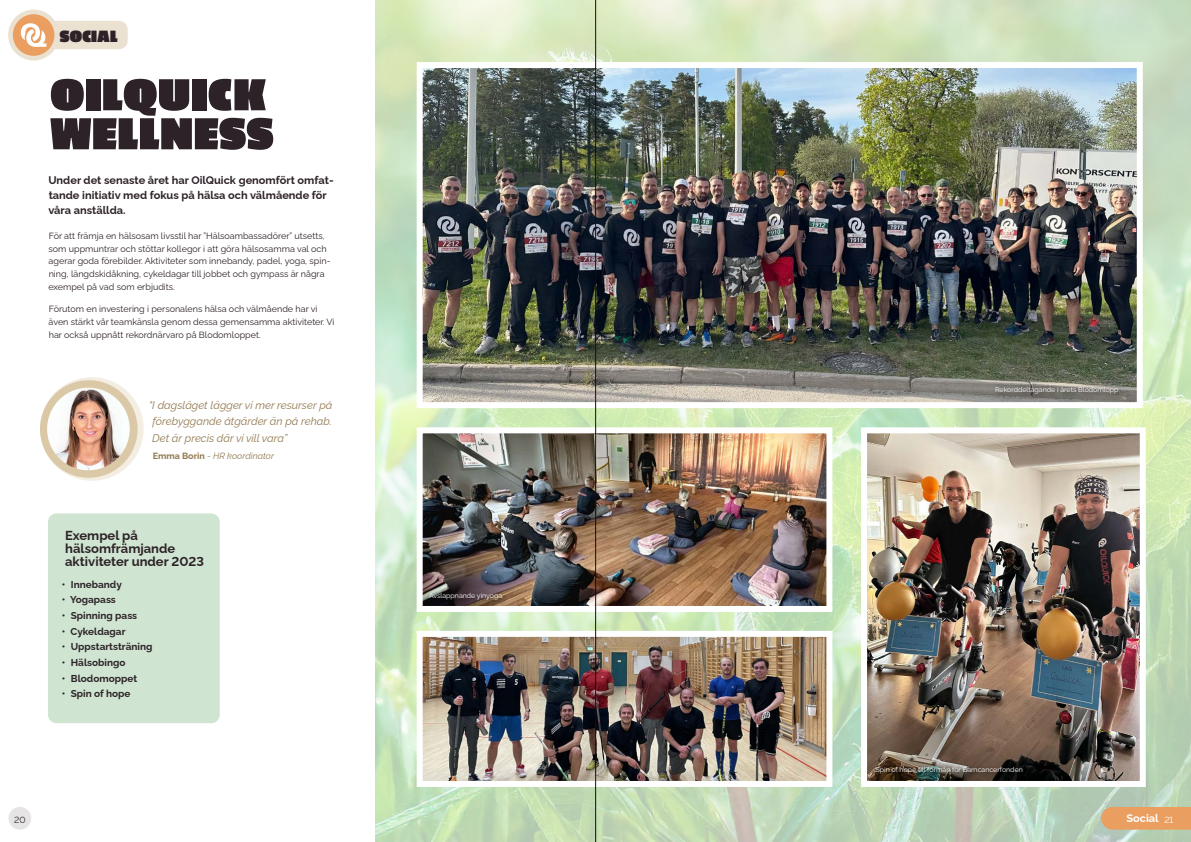
<style>
.page{position:relative;width:1191px;height:842px;background:#fff}
.page>*{position:absolute;margin:0;border:0;box-sizing:border-box;transform-origin:0 0}
.t1{font:900 50px/39px "Passion One";letter-spacing:.02em;color:#2d2228}
.t2{font:900 18.3px "Passion One";letter-spacing:.02em;color:#2d2228}
.t3{font:700 13px/13px "Raleway";color:#2d2228}
.t4{font:700 11px/15px "Raleway";color:#2d2228}
.t5{font:italic 11px/16px "Raleway";color:#91784e;text-align:justify}
.t6{font:700 11px "Raleway";color:#fff}
.t7{font:700 10px "Raleway";color:#2d2228}
.t8{font:9px/13px "Raleway";color:#2d2228}
.t9{font:italic 9px "Raleway";color:#91784e}
.t10{font:7px "Raleway";color:#fff}
.s1{font-weight:700;font-style:normal}
.s2{font-weight:400;font-size:9px}
</style>
<div class="page">
<div style="left:48px;top:513px;width:172px;height:210px;background:#cfe5d1;border-radius:9px"></div>
<svg style="left:40px;top:377px;width:104px;height:104px"></svg>
<svg style="left:40px;top:380px;width:98px;height:98px;background:#dbcaa9"></svg>
<img style="left:47px;top:388px;width:83px;height:82px;border-radius:41px">
<img style="left:376px;top:0;width:815px;height:842px">
<img style="left:868px;top:434px;width:270px;height:346px">
<div style="left:861px;top:427px;width:284px;height:360px;border:6px solid #fff"></div>
<img style="left:424px;top:434px;width:401px;height:171px">
<div style="left:417px;top:427px;width:415px;height:185px;border:6px solid #fff"></div>
<img style="left:424px;top:638px;width:401px;height:142px">
<div style="left:417px;top:631px;width:415px;height:156px;border:6px solid #fff"></div>
<img style="left:424px;top:69px;width:711px;height:332px">
<div style="left:417px;top:62px;width:725px;height:346px;border:6px solid #fff"></div>
<div style="left:992px;top:383px;width:134px;height:18px;background:#000;opacity:.75"></div>
<div style="left:426px;top:590px;width:83px;height:17px;background:#000;opacity:.75"></div>
<div style="left:872px;top:763px;width:157px;height:17px;background:#000;opacity:.75"></div>
<div style="left:9px;top:807px;width:22px;height:23px;background:#e6e4e4;border-radius:50%"></div>
<svg style="left:1101px;top:807px;width:90px;height:23px;background:#e7a063"></svg>
<div style="left:19px;top:21px;width:109px;height:28px;background:#ebe1d0;border-radius:9px"></div>
<svg style="left:11px;top:12px;width:46px;height:46px"></svg>
<div style="left:8px;top:10px;width:51px;height:51px;border:5px solid #ebe1d0;border-radius:50%"></div>
<svg style="left:21px;top:23px;width:25px;height:24px"></svg>
<hr style="left:595px;top:0;width:1px;height:842px;background:#1a0b12">
<h2 class="t2" style="left:60px;top:27px;width:59px">SOCIAL</h2>
<h1 class="t1" style="left:50px;top:77px;width:224px">OILQUICK<br>WELLNESS</h1>
<p class="t4" style="left:48px;top:172px;width:287px">Under det senaste året har OilQuick genomfört omfat&shy;tande initiativ med fokus på hälsa och välmående för våra anställda.</p>
<p class="t8" style="left:48px;top:228px;width:283px">För att främja en hälsosam livsstil har ”Hälsoambassadörer” utsetts, som uppmuntrar och stöttar kollegor i att göra hälsosamma val och agerar goda förebilder. Aktiviteter som innebandy, padel, yoga, spin&shy;ning, längdskidåkning, cykeldagar till jobbet och gympass är några exempel på vad som erbjudits.</p>
<p class="t8" style="left:49px;top:301px;width:287px">Förutom en investering i personalens hälsa och välmående har vi även stärkt vår teamkänsla genom dessa gemensamma aktiviteter. Vi har också uppnått rekordnärvaro på Blodomloppet.</p>
<p class="t5" style="left:149px;top:396px;width:185px">"I dagsläget lägger vi mer resurser på förebyggande åtgärder än på rehab.<br>Det är precis där vi vill vara”</p>
<p class="t9" style="left:153px;top:448px;width:123px"><span class="s1">Emma Borin</span> - HR koordinator</p>
<h3 class="t3" style="left:65px;top:528px;width:140px">Exempel på hälsomfrämjande aktiviteter under 2023</h3>
<p class="t7" style="left:62px;top:576px;width:61px">• Innebandy</p>
<p class="t7" style="left:62px;top:592px;width:55px">• Yogapass</p>
<p class="t7" style="left:62px;top:607px;width:77px">• Spinning pass</p>
<p class="t7" style="left:62px;top:623px;width:65px">• Cykeldagar</p>
<p class="t7" style="left:62px;top:639px;width:92px">• Uppstartsträning</p>
<p class="t7" style="left:62px;top:654px;width:65px">• Hälsobingo</p>
<p class="t7" style="left:62px;top:670px;width:77px">• Blodomoppet</p>
<p class="t7" style="left:62px;top:686px;width:70px">• Spin of hope</p>
<p class="t10" style="left:429px;top:590px;width:76px">Avslappnande yinyoga.</p>
<p class="t10" style="left:995px;top:384px;width:126px">Rekorddeltagande i årets Blodomlopp.</p>
<p class="t10" style="left:875px;top:764px;width:149px">Spin of hope till förmån för Barncancerfonden</p>
<p class="t8" style="left:14px;top:812px;width:13px">20</p>
<p class="t6" style="left:1126px;top:810px;width:48px">Social <span class="s2">21</span></p>
</div>
